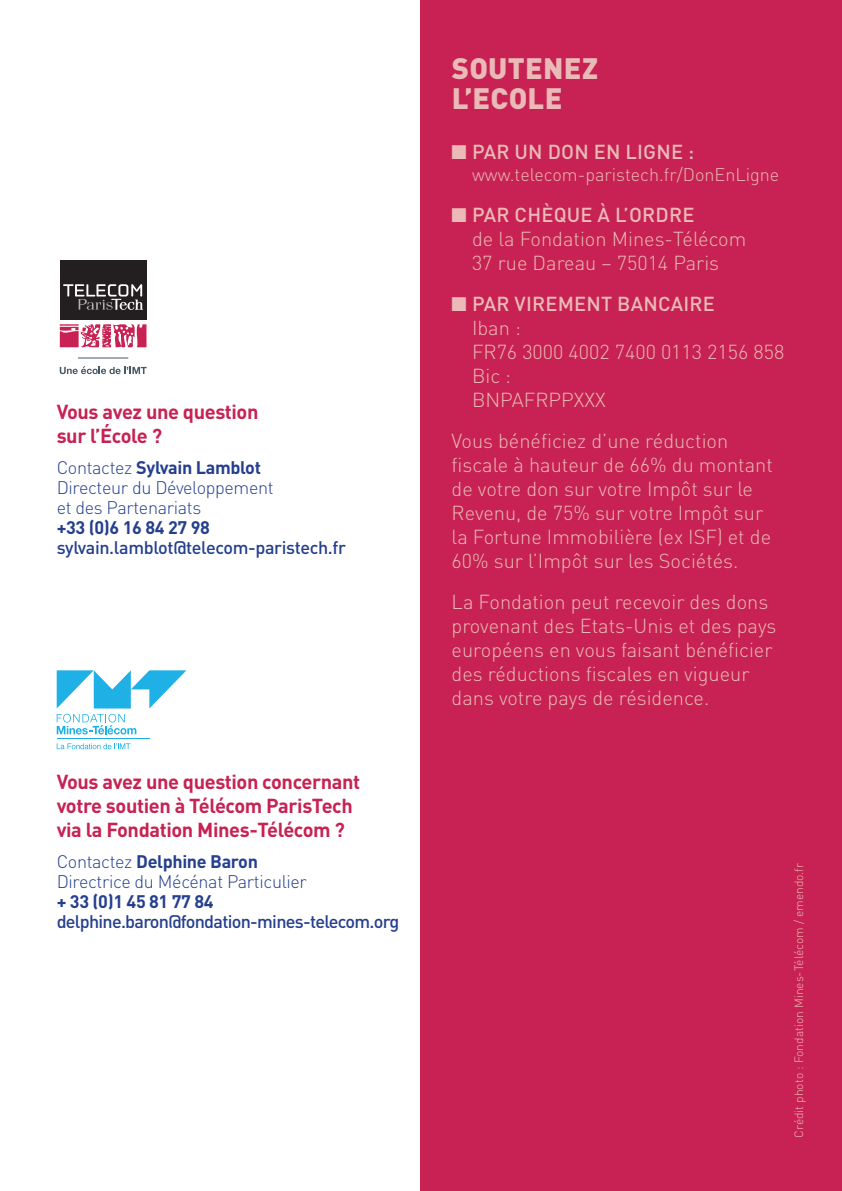
<style>
.page{position:relative;width:842px;height:1191px;background:#fff}
.page>*{position:absolute;margin:0;border:0;box-sizing:border-box;transform-origin:0 0}
.t1{font:900 29.2px/30px "DINOT";letter-spacing:.01em;color:#ebbab8}
.t2{font:300 20px/24px "DINOT";color:#ebbab8}
.t3{font:700 20px/24px "DINOT";letter-spacing:-.02em;color:#c72253}
.t4{font:500 20px "DINOT";letter-spacing:.01em;color:#ebbab8}
.t5{font:700 18px "DINOT";letter-spacing:-.02em;color:#253f8e}
.t6{font:300 18px/20px "DINOT";letter-spacing:-.02em;color:#253f8e}
.t7{font:500 18px "DINOT";letter-spacing:-.04em;color:#253f8e}
.t8{font:500 18px "DINOT";letter-spacing:-.02em;color:#253f8e}
.t9{font:300 18px "DINOT";color:#ebbab8}
.t10{font:300 12px "DINOT";color:#ebbab8}
.s1{font-weight:300}
.s2{font-weight:500}
</style>
<div class="page">
<div style="left:421px;top:0;width:421px;height:1191px;background:#c72253"></div>
<svg style="left:57px;top:670px;width:129px;height:38px"></svg>
<svg style="left:57px;top:743px;width:73px;height:6px"></svg>
<hr style="left:57px;top:738px;width:92px;height:1px;background:#1fb0e6">
<svg style="left:57px;top:714px;width:79px;height:20px"></svg>
<div style="left:60px;top:260px;width:87px;height:60px;background:#231f20"></div>
<svg style="left:60px;top:324px;width:87px;height:24px"></svg>
<svg style="left:63px;top:284px;width:80px;height:26px"></svg>
<hr style="left:78px;top:357px;width:50px;height:1px;background:#475865">
<svg style="left:60px;top:366px;width:87px;height:8px"></svg>
<p class="t3" style="left:57px;top:399px;width:203px">Vous avez une question sur l’École ?</p>
<p class="t5" style="left:57px;top:456px;width:206px"><span class="s1">Contactez</span> Sylvain Lamblot</p>
<p class="t6" style="left:57px;top:477px;width:218px">Directeur du Développement et des Partenariats</p>
<p class="t5" style="left:57px;top:516px;width:155px">+33 (0)6 16 84 27 98</p>
<p class="t8" style="left:57px;top:536px;width:291px">sylvain.lamblot@telecom-paristech.fr</p>
<p class="t3" style="left:57px;top:769px;width:305px">Vous avez une question concernant votre soutien à Télécom ParisTech via la Fondation Mines-Télécom ?</p>
<p class="t5" style="left:57px;top:849px;width:203px"><span class="s1">Contactez</span> Delphine Baron</p>
<p class="t6" style="left:57px;top:871px;width:252px">Directrice du Mécénat Particulier</p>
<p class="t5" style="left:57px;top:889px;width:159px">+ 33 (0)1 45 81 77 84</p>
<p class="t7" style="left:57px;top:909px;width:344px">delphine.baron@fondation-mines-telecom.org</p>
<p class="t1" style="left:452px;top:52px;width:148px">SOUTENEZ<br>L’ECOLE</p>
<p class="t4" style="left:452px;top:138px;width:244px">■ PAR UN DON EN LIGNE :</p>
<p class="t9" style="left:472px;top:162px;width:309px">www.telecom-paristech.fr/DonEnLigne</p>
<p class="t2" style="left:472px;top:202px;width:276px;text-indent:-20px">■ <span class="s2">PAR CHÈQUE À L’ORDRE<br></span>de la Fondation Mines-Télécom<br>37 rue Dareau – 75014 Paris</p>
<p class="t2" style="left:472px;top:291px;width:314px;text-indent:-20px">■ <span class="s2">PAR VIREMENT BANCAIRE<br></span>Iban :<br>FR76 3000 4002 7400 0113 2156 858<br>Bic :<br>BNPAFRPPXXX</p>
<p class="t2" style="left:452px;top:428px;width:323px">Vous bénéficiez d’une réduction fiscale à hauteur de 66% du montant de votre don sur votre Impôt sur le Revenu, de 75% sur votre Impôt sur la Fortune Immobilière (ex ISF) et de 60% sur l’Impôt sur les Sociétés.</p>
<p class="t2" style="left:452px;top:589px;width:326px">La Fondation peut recevoir des dons provenant des Etats-Unis et des pays européens en vous faisant bénéficier des réductions fiscales en vigueur dans votre pays de résidence.</p>
<p class="t10" style="left:791px;top:1137px;width:276px;rotate:-90deg">Crédit photo : Fondation Mines-Télécom / emendo.fr</p>
</div>
